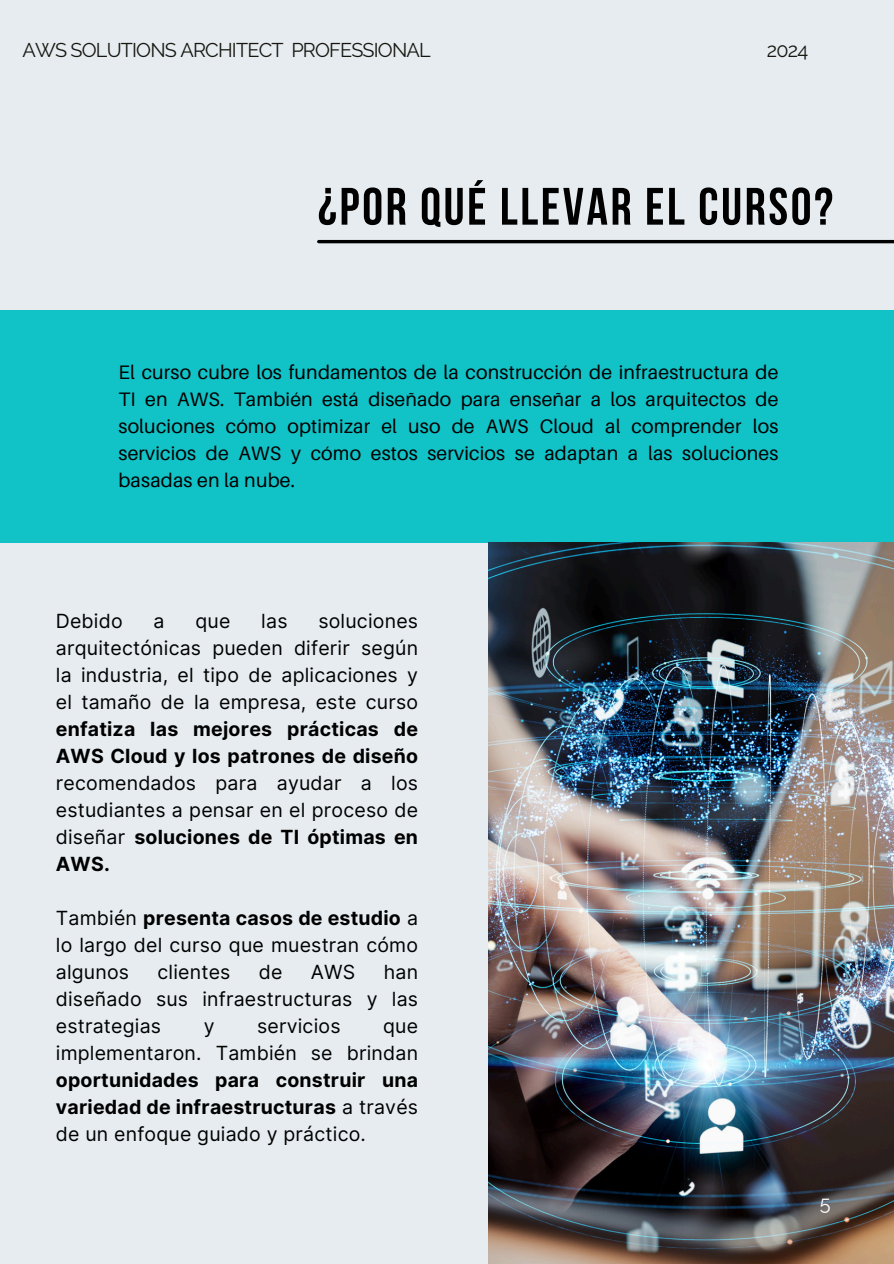
<style>
.page{position:relative;width:894px;height:1264px;background:#fff}
.page>*{position:absolute;margin:0;border:0;box-sizing:border-box;transform-origin:0 0}
.t1{font:700 52.5px "Bebas Neue";letter-spacing:.05em;color:#000}
.t2{font:19.8px "Raleway";letter-spacing:-.04em;color:#171710}
.t3{font:19.8px "Raleway";color:#fff}
.t4{font:19.5px/27px "Inter";letter-spacing:.01em;color:#000;text-align:justify}
.t5{font:19.5px/27px "Aileron";letter-spacing:.01em;color:#000;text-align:justify}
.s1{font-weight:700}
</style>
<div class="page">
<div style="left:0;top:0;width:893px;height:1263px;background:#e6ecf0"></div>
<div style="left:0;top:310px;width:893px;height:233px;background:#11c2c7"></div>
<hr style="left:318px;top:240px;width:575px;height:3px;background:#000">
<img style="left:488px;top:543px;width:405px;height:720px">
<p class="t2" style="left:22px;top:39px;width:409px">AWS SOLUTIONS ARCHITECT PROFESSIONAL</p>
<p class="t2" style="left:766px;top:39px;width:43px">2024</p>
<h1 class="t1" style="left:318px;top:185px;width:516px">¿POR QUÉ LLEVAR EL CURSO?</h1>
<p class="t5" style="left:118px;top:358px;width:661px">El curso cubre los fundamentos de la construcción de infraestructura de TI en AWS. También está diseñado para enseñar a los arquitectos de soluciones cómo optimizar el uso de AWS Cloud al comprender los servicios de AWS y cómo estos servicios se adaptan a las soluciones basadas en la nube.</p>
<p class="t4" style="left:56px;top:607px;width:363px;text-indent:262px">soluciones arquitectónicas pueden diferir según la industria, el tipo de aplicaciones y el tamaño de la empresa, este curso <span class="s1">enfatiza las mejores prácticas de AWS Cloud y los patrones de diseño </span>recomendados para ayudar a los estudiantes a pensar en el proceso de diseñar <span class="s1">soluciones de TI óptimas en AWS.</span></p>
<p class="t4" style="left:56px;top:904px;width:363px">También <span class="s1">presenta casos de estudio</span> a lo largo del curso que muestran cómo algunos</p>
<p class="t4" style="left:56px;top:607px;width:68px">Debido</p>
<p class="t4" style="left:153px;top:607px;width:12px">a</p>
<p class="t4" style="left:195px;top:607px;width:36px">que</p>
<p class="t4" style="left:261px;top:607px;width:28px">las</p>
<p class="t4" style="left:157px;top:958px;width:74px">clientes</p>
<p class="t4" style="left:259px;top:958px;width:25px">de</p>
<p class="t4" style="left:311px;top:958px;width:46px">AWS</p>
<p class="t4" style="left:56px;top:958px;width:363px;text-indent:328px">han diseñado sus infraestructuras y las estrategias</p>
<p class="t4" style="left:204px;top:1012px;width:12px">y</p>
<p class="t4" style="left:257px;top:1012px;width:85px">servicios</p>
<p class="t4" style="left:56px;top:1012px;width:363px;text-indent:327px">que implementaron. También se brindan <span class="s1">oportunidades para construir una variedad de infraestructuras</span> a través de un enfoque guiado y práctico.</p>
<p class="t3" style="left:819px;top:1191px;width:12px">5</p>
</div>
